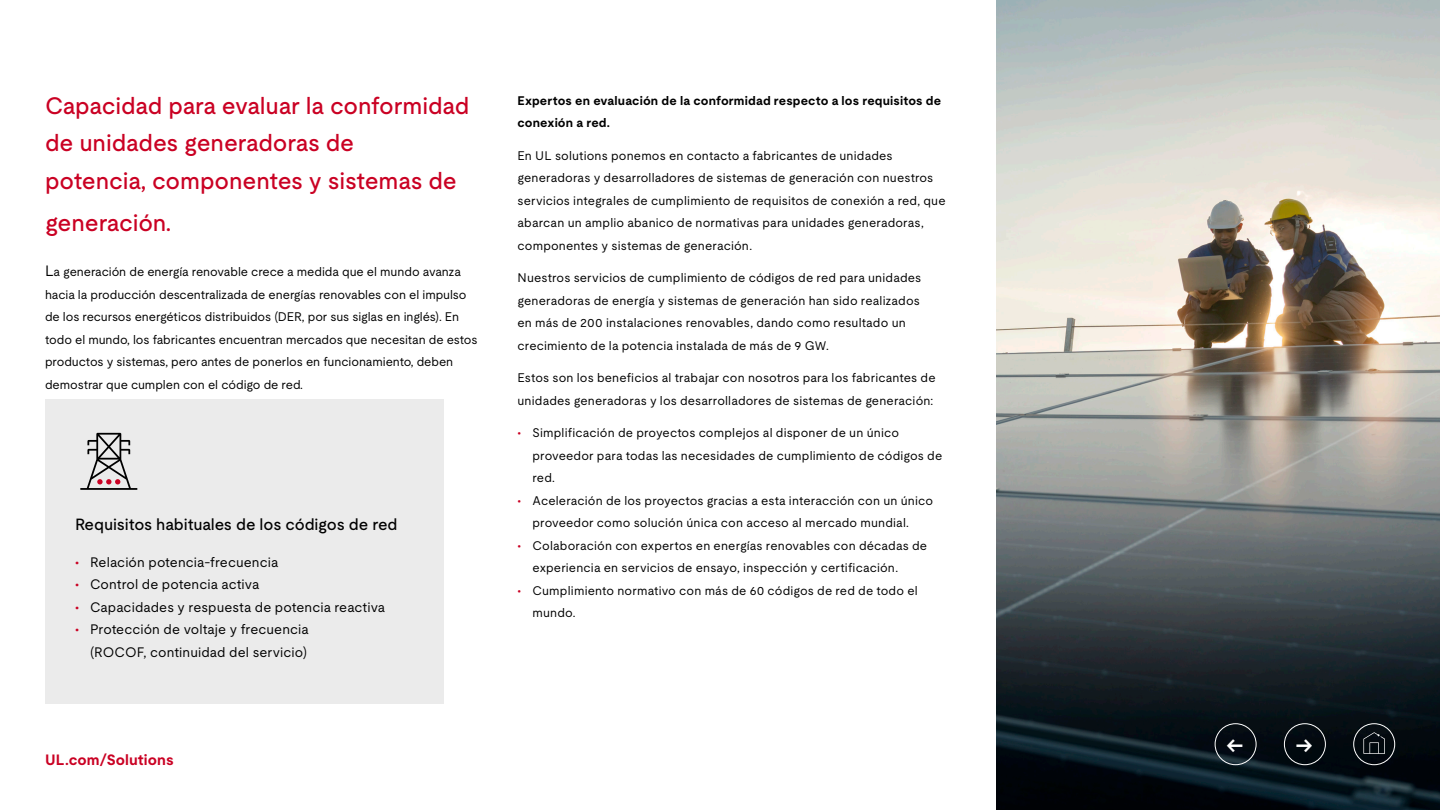
<style>
.page{position:relative;width:1440px;height:810px;background:#fff}
.page>*{position:absolute;margin:0;border:0;box-sizing:border-box;transform-origin:0 0}
.Body_copy_Regular_16pt{font:500 23.75px/37.5px "UL Moderat";letter-spacing:-.005em;color:#ca0123}
.Button_Text_Bold_18pt{font:700 20.75px "UL Moderat";color:#fff}
.Body_copy_Regular_16pt-2{font:500 16.25px "UL Moderat";letter-spacing:-.005em;color:#000}
.Hyperlink_Bold_12pt{font:700 15px "UL Moderat";letter-spacing:.005em;color:#ca0123}
.t1{font:13.75px/22.5px "UL Moderat";letter-spacing:.005em;color:#000;text-align:right}
.Body_copy_Regular_16pt-3{font:12.5px/22.5px "UL Moderat";color:#000}
.Body_copy_Regular_12pt{font:12.5px/22.5px "UL Moderat";letter-spacing:.01em;color:#000}
.Body_copy_Regular_12pt-2{font:700 12.5px/22.5px "UL Moderat";letter-spacing:.01em;color:#000}
.s1{font-size:15px}
.s2{color:#ca0123}
</style>
<div class="page">
<img style="left:996px;top:0;width:444px;height:810px">
<div style="left:45px;top:399px;width:399px;height:305px;background:#ebebeb"></div>
<svg style="left:80px;top:433px;width:57px;height:57px"></svg>
<svg style="left:997px;top:460px;width:443px;height:350px;background:#3b4347"></svg>
<div style="left:1215px;top:723px;width:41px;height:42px;border:1px solid #fff;border-radius:50%"></div>
<div style="left:1284px;top:723px;width:42px;height:42px;border:1px solid #fff;border-radius:50%"></div>
<div style="left:1353px;top:723px;width:42px;height:42px;border:1px solid #fff;border-radius:50%"></div>
<svg style="left:1363px;top:732px;width:22px;height:22px"></svg>
<p class="Body_copy_Regular_16pt" style="left:45px;top:86px;width:426px">Capacidad para evaluar la conformidad de unidades generadoras de<br>potencia, componentes y sistemas de</p>
<p class="Body_copy_Regular_16pt" style="left:45px;top:204px;width:128px">generación.</p>
<p class="Body_copy_Regular_16pt-3" style="left:45px;top:260px;width:434px"><span class="s1">L</span>a generación de energía renovable crece a medida que el mundo avanza hacia la producción descentralizada de energías renovables con el impulso de los recursos energéticos distribuidos (DER, por sus siglas en inglés). En todo el mundo, los fabricantes encuentran mercados que necesitan de estos productos y sistemas, pero antes de ponerlos en funcionamiento, deben demostrar que cumplen con el código de red.</p>
<p class="Body_copy_Regular_16pt-2" style="left:75px;top:512px;width:324px">Requisitos habituales de los códigos de red</p>
<p class="t1" style="left:75px;top:550px;width:205px"><span class="s2">•</span> Relación potencia-frecuencia</p>
<p class="t1" style="left:75px;top:573px;width:186px"><span class="s2">•</span> Control de potencia activa</p>
<p class="t1" style="left:75px;top:595px;width:312px"><span class="s2">•</span> Capacidades y respuesta de potencia reactiva</p>
<p class="t1" style="left:75px;top:618px;width:235px"><span class="s2">•</span> Protección de voltaje y frecuencia (ROCOF, continuidad del servicio)</p>
<p class="Hyperlink_Bold_12pt" style="left:45px;top:748px;width:130px">UL.com/Solutions</p>
<p class="Body_copy_Regular_12pt-2" style="left:518px;top:89px;width:425px">Expertos en evaluación de la conformidad respecto a los requisitos de conexión a red.</p>
<p class="Body_copy_Regular_12pt" style="left:518px;top:144px;width:430px">En UL solutions ponemos en contacto a fabricantes de unidades generadoras y desarrolladores de sistemas de generación con nuestros servicios integrales de cumplimiento de requisitos de conexión a red, que abarcan un amplio abanico de normativas para unidades generadoras, componentes y sistemas de generación.</p>
<p class="Body_copy_Regular_12pt" style="left:518px;top:266px;width:405px">Nuestros servicios de cumplimiento de códigos de red para unidades generadoras de energía y sistemas de generación han sido realizados en más de 200 instalaciones renovables, dando como resultado un crecimiento de la potencia instalada de más de 9 GW.</p>
<p class="Body_copy_Regular_12pt" style="left:518px;top:366px;width:420px">Estos son los beneficios al trabajar con nosotros para los fabricantes de unidades generadoras y los desarrolladores de sistemas de generación:</p>
<p class="Body_copy_Regular_16pt-3" style="left:532px;top:421px;width:411px;text-indent:-15px"><span class="s2">•</span> Simplificación de proyectos complejos al disponer de un único proveedor para todas las necesidades de cumplimiento de códigos de red.</p>
<p class="Body_copy_Regular_16pt-3" style="left:532px;top:489px;width:402px;text-indent:-15px"><span class="s2">•</span> Aceleración de los proyectos gracias a esta interacción con un único proveedor como solución única con acceso al mercado mundial.</p>
<p class="Body_copy_Regular_16pt-3" style="left:532px;top:534px;width:396px;text-indent:-15px"><span class="s2">•</span> Colaboración con expertos en energías renovables con décadas de experiencia en servicios de ensayo, inspección y certificación.</p>
<p class="Body_copy_Regular_16pt-3" style="left:532px;top:579px;width:387px;text-indent:-15px"><span class="s2">•</span> Cumplimiento normativo con más de 60 códigos de red de todo el mundo.</p>
<p class="Button_Text_Bold_18pt" style="left:1227px;top:729px;width:18px">←</p>
<p class="Button_Text_Bold_18pt" style="left:1296px;top:729px;width:18px">→</p>
</div>
